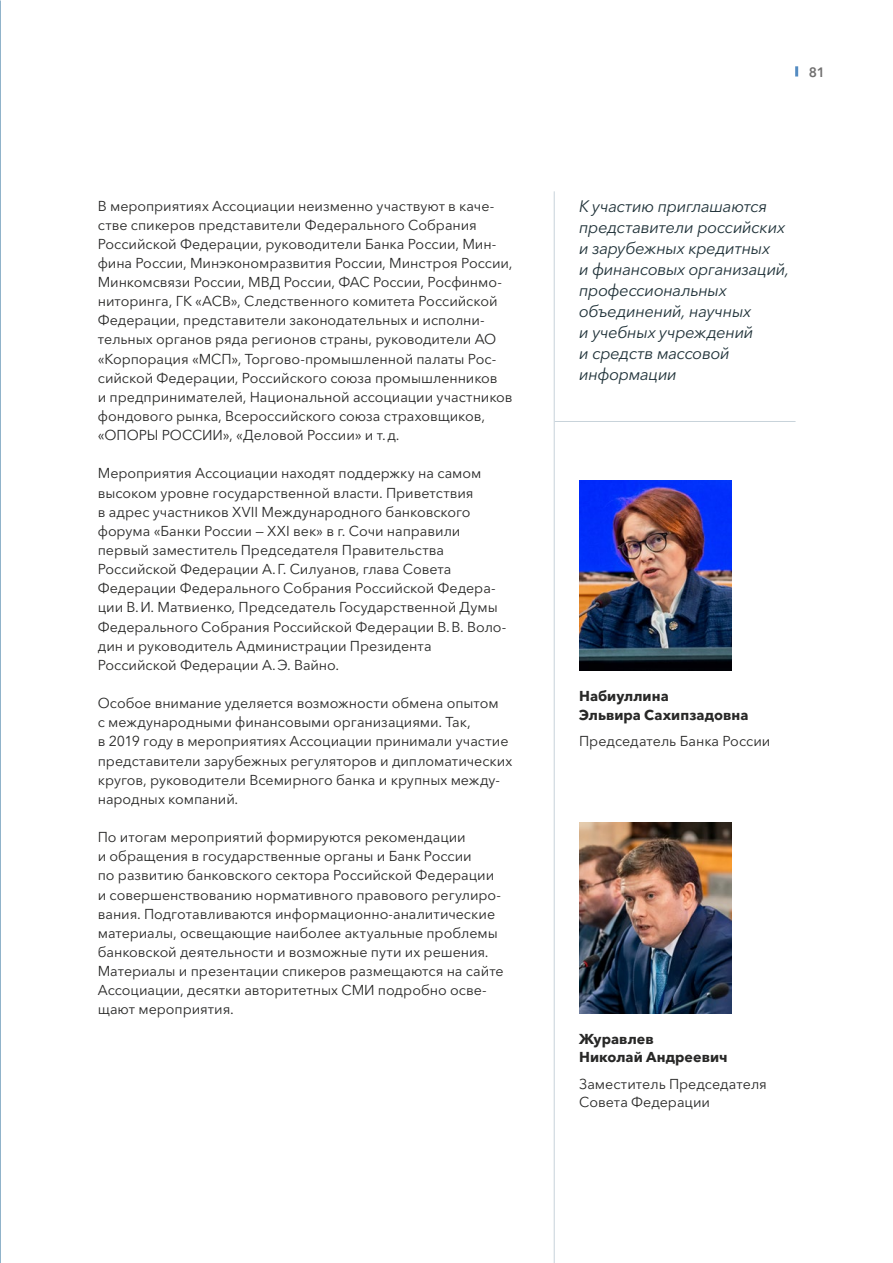
<style>
.page{position:relative;width:893px;height:1263px;background:#fff}
.page>*{position:absolute;margin:0;border:0;box-sizing:border-box;transform-origin:0 0}
.t1{font:italic 16.5px/21px "Avenir Next Cyr";letter-spacing:-.025em;color:#21333a}
.t2{font:14.25px/19.2px "Avenir Next Cyr";letter-spacing:-.005em;color:#282827}
.t3{font:700 14.25px/18.3px "Avenir Next Cyr";letter-spacing:.005em;color:#282827}
.t4{font:600 13.5px "Avenir Next Cyr";color:#706f6f}
</style>
<div class="page">
<svg style="left:795px;top:66px;width:3px;height:11px"></svg>
<hr style="left:554px;top:191px;width:1px;height:1072px;background:#c8d3da">
<svg style="left:0;top:3px;width:1px;height:59px"></svg>
<svg style="left:0;top:566px;width:1px;height:58px"></svg>
<svg style="left:0;top:405px;width:1px;height:59px"></svg>
<svg style="left:0;top:245px;width:1px;height:58px"></svg>
<svg style="left:0;top:325px;width:1px;height:58px"></svg>
<svg style="left:0;top:164px;width:1px;height:59px"></svg>
<svg style="left:0;top:486px;width:1px;height:58px"></svg>
<svg style="left:0;top:84px;width:1px;height:58px"></svg>
<svg style="left:0;top:1128px;width:1px;height:59px"></svg>
<svg style="left:0;top:968px;width:1px;height:58px"></svg>
<svg style="left:0;top:807px;width:1px;height:58px"></svg>
<svg style="left:0;top:887px;width:1px;height:59px"></svg>
<svg style="left:0;top:1209px;width:1px;height:54px"></svg>
<svg style="left:0;top:727px;width:1px;height:58px"></svg>
<svg style="left:0;top:1048px;width:1px;height:58px"></svg>
<svg style="left:0;top:646px;width:1px;height:59px"></svg>
<hr style="left:555px;top:421px;width:240px;height:1px;background:#c8d3da">
<img style="left:579px;top:480px;width:152px;height:190px">
<img style="left:579px;top:823px;width:152px;height:190px">
<p class="t2" style="left:98px;top:196px;width:416px">В мероприятиях Ассоциации неизменно участвуют в каче&shy;стве спикеров представители Федерального Собрания Российской Федерации, руководители Банка России, Мин&shy;фина России, Минэкономразвития России, Минстроя России, Минкомсвязи России, МВД России, ФАС России, Росфинмо&shy;ниторинга, ГК «АСВ», Следственного комитета Российской Федерации, представители законодательных и исполни&shy;тельных органов ряда регионов страны, руководители АО «Корпорация «МСП», Торгово-промышленной палаты Рос&shy;сийской Федерации, Российского союза промышленников<br>и предпринимателей, Национальной ассоциации участников фондового рынка, Всероссийского союза страховщиков, «ОПОРЫ РОССИИ», «Деловой России» и т.д.</p>
<p class="t2" style="left:98px;top:464px;width:410px">Мероприятия Ассоциации находят поддержку на самом высоком уровне государственной власти. Приветствия<br>в адрес участников XVII Международного банковского форума «Банки России — XXI век» в г. Сочи направили первый заместитель Председателя Правительства Российской Федерации А.Г. Силуанов, глава Совета Федерации Федерального Собрания Российской Федера&shy;ции В.И. Матвиенко, Председатель Государственной Думы Федерального Собрания Российской Федерации В.В. Воло&shy;дин и руководитель Администрации Президента Российской Федерации А.Э. Вайно.</p>
<p class="t2" style="left:98px;top:693px;width:416px">Особое внимание уделяется возможности обмена опытом<br>с международными финансовыми организациями. Так,<br>в 2019 году в мероприятиях Ассоциации принимали участие представители зарубежных регуляторов и дипломатических кругов, руководители Всемирного банка и крупных между&shy;народных компаний.</p>
<p class="t2" style="left:98px;top:827px;width:407px">По итогам мероприятий формируются рекомендации<br>и обращения в государственные органы и Банк России<br>по развитию банковского сектора Российской Федерации и совершенствованию нормативного правового регулиро&shy;вания. Подготавливаются информационно-аналитические материалы, освещающие наиболее актуальные проблемы банковской деятельности и возможные пути их решения.<br>Материалы и презентации спикеров размещаются на сайте Ассоциации, десятки авторитетных СМИ подробно осве&shy;щают мероприятия.</p>
<p class="t4" style="left:809px;top:64px;width:18px">81</p>
<p class="t1" style="left:579px;top:196px;width:212px">К участию приглашаются представители российских и зарубежных кредитных<br>и финансовых организаций, профессиональных объединений, научных<br>и учебных учреждений<br>и средств массовой информации</p>
<p class="t3" style="left:579px;top:687px;width:171px">Набиуллина<br>Эльвира Сахипзадовна</p>
<p class="t2" style="left:579px;top:732px;width:193px">Председатель Банка России</p>
<p class="t3" style="left:579px;top:1030px;width:150px">Журавлев<br>Николай Андреевич</p>
<p class="t2" style="left:579px;top:1075px;width:189px;line-height:18.3px">Заместитель Председателя<br>Совета Федерации</p>
</div>
